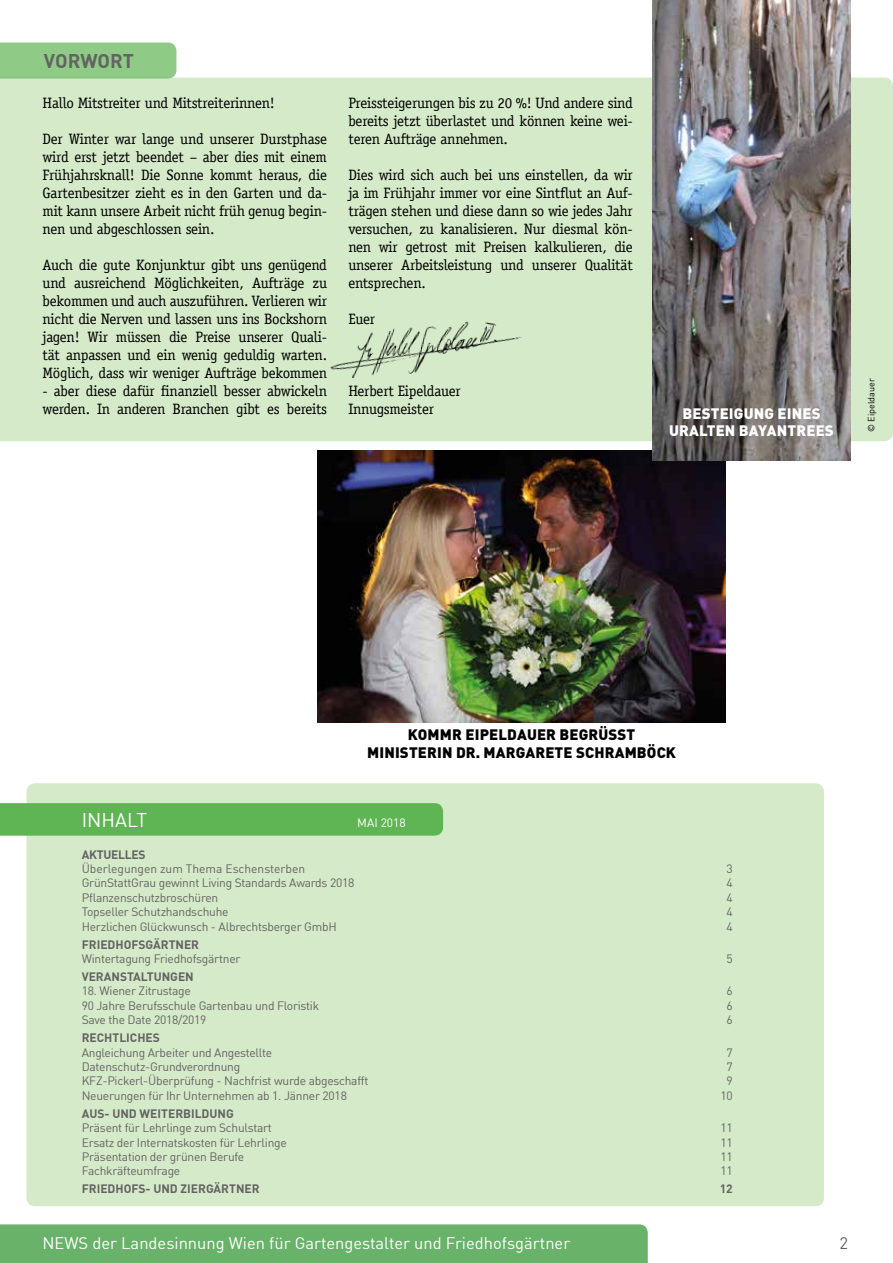
<style>
.page{position:relative;width:893px;height:1263px;background:#fff}
.page>*{position:absolute;margin:0;border:0;box-sizing:border-box;transform-origin:0 0}
.t1{font:700 19.5px "DIN";color:#646363}
.t2{font:19.5px "DIN";color:#fff}
.t3{font:16.5px "DIN";color:#fff}
.t4{font:16.5px "DIN";color:#646363}
.t5{font:15px/18px "Officina Serif";letter-spacing:-.015em;color:#000;text-align:justify}
.t6{font:900 15px/17.2px "DIN Pro";letter-spacing:.01em;color:#000;text-align:center}
.t7{font:900 15px/17.2px "DIN Pro";letter-spacing:.01em;color:#fff;text-align:center}
.t8{font:12px "DIN";letter-spacing:-.02em;color:#646363}
.t9{font:700 12px "DIN";color:#646363}
.t10{font:12px "DIN";color:#646363}
.t11{font:700 12px "DIN";letter-spacing:-.02em;color:#646363}
.t12{font:12px "DIN";color:#fff}
.t13{font:9px "DIN";color:#000}
</style>
<div class="page">
<div style="left:0;top:1224px;width:648px;height:39px;background:#69b269"></div>
<img style="left:317px;top:450px;width:409px;height:272px">
<div style="left:26px;top:783px;width:798px;height:423px;background:#d5eac8;border-radius:9px"></div>
<div style="left:0;top:803px;width:443px;height:33px;background:#5fb454"></div>
<div style="left:0;top:78px;width:893px;height:363px;background:#d5eac8"></div>
<div style="left:0;top:43px;width:176px;height:36px;background:#8fca87"></div>
<img style="left:653px;top:0;width:197px;height:461px">
<img style="left:330px;top:303px;width:193px;height:95px">
<h1 class="t1" style="left:44px;top:48px;width:91px">VORWORT</h1>
<p class="t5" style="left:43px;top:94px;width:234px">Hallo Mitstreiter und Mitstreiterinnen!</p>
<p class="t5" style="left:43px;top:130px;width:286px">Der Winter war lange und unserer Durstphase wird erst jetzt beendet – aber dies mit einem Frühjahrsknall! Die Sonne kommt heraus, die Gartenbesitzer zieht es in den Garten und da&shy;mit kann unsere Arbeit nicht früh genug begin&shy;nen und abgeschlossen sein.</p>
<p class="t5" style="left:43px;top:256px;width:286px">Auch die gute Konjunktur gibt uns genügend und ausreichend Möglichkeiten, Aufträge zu bekommen und auch auszuführen. Verlieren wir nicht die Nerven und lassen uns ins Bockshorn jagen! Wir müssen die Preise unserer Quali&shy;tät anpassen und ein wenig geduldig warten.<br>Möglich, dass wir weniger Aufträge bekommen</p>
<p class="t5" style="left:43px;top:382px;width:286px">- aber diese dafür finanziell besser abwickeln werden. In anderen Branchen gibt es bereits</p>
<p class="t5" style="left:348px;top:94px;width:286px">Preissteigerungen bis zu 20 %! Und andere sind bereits jetzt überlastet und können keine wei&shy;teren Aufträge annehmen.</p>
<p class="t5" style="left:348px;top:166px;width:286px">Dies wird sich auch bei uns einstellen, da wir ja im Frühjahr immer vor eine Sintflut an Auf&shy;trägen stehen und diese dann so wie jedes Jahr versuchen, zu kanalisieren. Nur diesmal kön&shy;nen wir getrost mit Preisen kalkulieren, die unserer Arbeitsleistung und unserer Qualität entsprechen.</p>
<p class="t5" style="left:348px;top:310px;width:28px">Euer</p>
<p class="t5" style="left:348px;top:382px;width:114px">Herbert Eipeldauer<br>Innugsmeister</p>
<p class="t13" style="left:866px;top:432px;width:55px;rotate:-90deg">© Eipeldauer</p>
<p class="t7" style="left:669px;top:404px;width:166px">BESTEIGUNG EINES<br>URALTEN BAYANTREES</p>
<p class="t6" style="left:367px;top:726px;width:310px">KOMMR EIPELDAUER BEGRÜSST<br>MINISTERIN DR. MARGARETE SCHRAMBÖCK</p>
<h1 class="t2" style="left:82px;top:807px;width:67px">INHALT</h1>
<p class="t12" style="left:357px;top:815px;width:50px">MAI 2018</p>
<p class="t11" style="left:82px;top:846px;width:65px">AKTUELLES</p>
<p class="t10" style="left:82px;top:861px;width:225px">Überlegungen zum Thema Eschensterben</p>
<p class="t8" style="left:726px;top:861px;width:8px">3</p>
<p class="t8" style="left:82px;top:875px;width:274px">GrünStattGrau gewinnt Living Standards Awards 2018</p>
<p class="t8" style="left:726px;top:875px;width:8px">4</p>
<p class="t8" style="left:82px;top:890px;width:138px">Pflanzenschutzbroschüren</p>
<p class="t8" style="left:726px;top:890px;width:8px">4</p>
<p class="t8" style="left:82px;top:904px;width:148px">Topseller Schutzhandschuhe</p>
<p class="t8" style="left:726px;top:904px;width:8px">4</p>
<p class="t8" style="left:82px;top:919px;width:256px">Herzlichen Glückwunsch - Albrechtsberger GmbH</p>
<p class="t8" style="left:726px;top:919px;width:8px">4</p>
<p class="t9" style="left:82px;top:936px;width:119px">FRIEDHOFSGÄRTNER</p>
<p class="t8" style="left:82px;top:951px;width:160px">Wintertagung Friedhofsgärtner</p>
<p class="t8" style="left:726px;top:951px;width:8px">5</p>
<p class="t9" style="left:82px;top:969px;width:114px">VERANSTALTUNGEN</p>
<p class="t8" style="left:82px;top:983px;width:111px">18. Wiener Zitrustage</p>
<p class="t8" style="left:726px;top:983px;width:8px">6</p>
<p class="t8" style="left:82px;top:998px;width:239px">90 Jahre Berufsschule Gartenbau und Floristik</p>
<p class="t8" style="left:726px;top:998px;width:8px">6</p>
<p class="t8" style="left:82px;top:1012px;width:126px">Save the Date 2018/2019</p>
<p class="t8" style="left:726px;top:1012px;width:8px">6</p>
<p class="t9" style="left:82px;top:1030px;width:80px">RECHTLICHES</p>
<p class="t8" style="left:82px;top:1045px;width:192px">Angleichung Arbeiter und Angestellte</p>
<p class="t8" style="left:726px;top:1045px;width:8px">7</p>
<p class="t8" style="left:82px;top:1059px;width:160px">Datenschutz-Grundverordnung</p>
<p class="t8" style="left:726px;top:1059px;width:8px">7</p>
<p class="t8" style="left:82px;top:1073px;width:288px">KFZ-Pickerl-Überprüfung - Nachfrist wurde abgeschafft</p>
<p class="t8" style="left:726px;top:1073px;width:8px">9</p>
<p class="t8" style="left:82px;top:1088px;width:267px">Neuerungen für Ihr Unternehmen ab 1. Jänner 2018</p>
<p class="t8" style="left:720px;top:1088px;width:14px">10</p>
<p class="t9" style="left:82px;top:1105px;width:154px">AUS- UND WEITERBILDUNG</p>
<p class="t8" style="left:82px;top:1120px;width:192px">Präsent für Lehrlinge zum Schulstart</p>
<p class="t8" style="left:720px;top:1120px;width:14px">11</p>
<p class="t8" style="left:82px;top:1135px;width:207px">Ersatz der Internatskosten für Lehrlinge</p>
<p class="t8" style="left:720px;top:1135px;width:14px">11</p>
<p class="t8" style="left:82px;top:1149px;width:164px">Präsentation der grünen Berufe</p>
<p class="t8" style="left:720px;top:1149px;width:14px">11</p>
<p class="t8" style="left:82px;top:1163px;width:100px">Fachkräfteumfrage</p>
<p class="t8" style="left:720px;top:1163px;width:14px">11</p>
<p class="t9" style="left:82px;top:1181px;width:179px">FRIEDHOFS- UND ZIERGÄRTNER</p>
<p class="t9" style="left:720px;top:1181px;width:15px">12</p>
<p class="t3" style="left:43px;top:1233px;width:529px">NEWS der Landesinnung Wien für Gartengestalter und Friedhofsgärtner</p>
<p class="t4" style="left:839px;top:1233px;width:10px">2</p>
</div>
